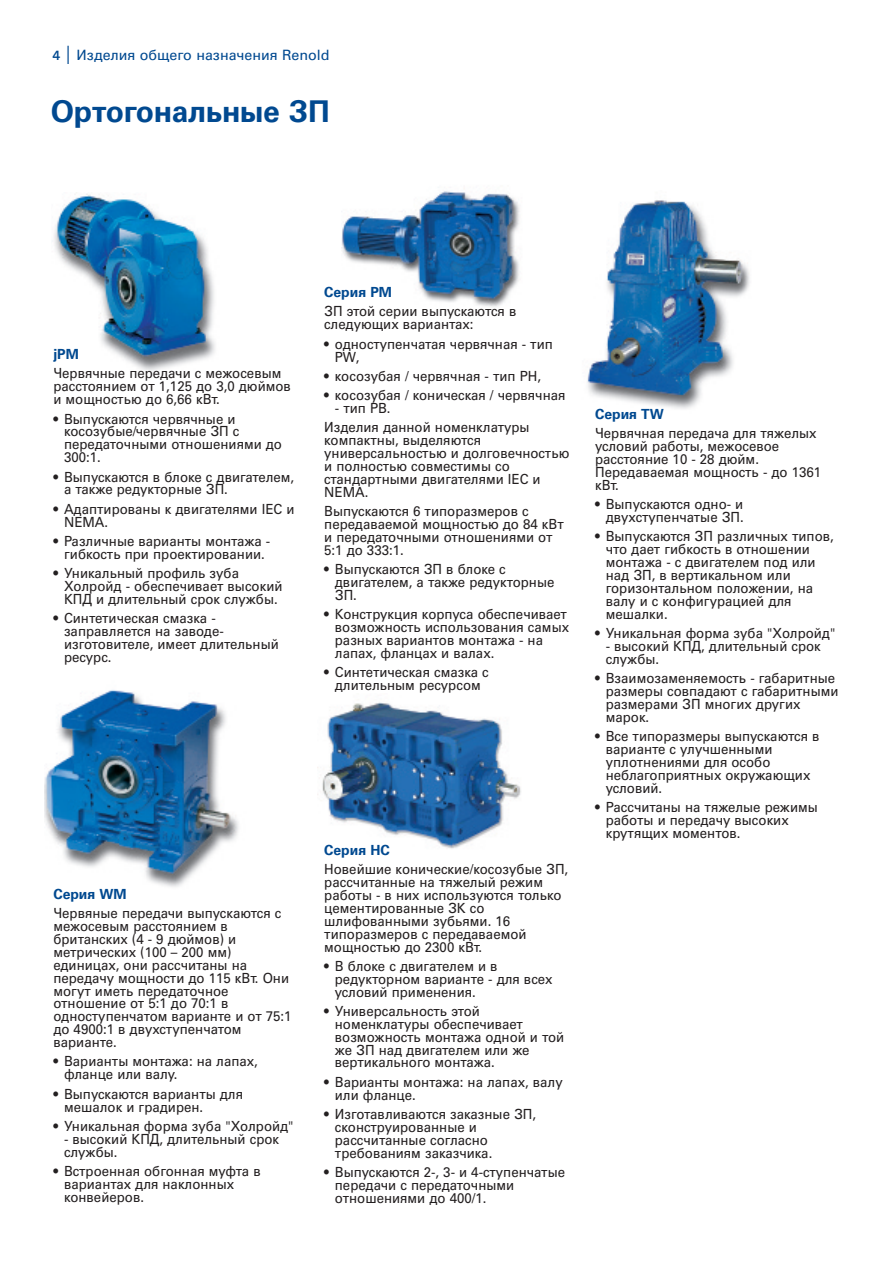
<style>
.page{position:relative;width:893px;height:1263px;background:#fff}
.page>*{position:absolute;margin:0;border:0;box-sizing:border-box;transform-origin:0 0}
.t1{font:700 30px "Univers Cyr";letter-spacing:-.01em;color:#014990}
.t2{font:14.25px "Univers Cyr";color:#014990}
.t3{font:13.95px/12.9px "Univers Cyr";color:#231f20;scale:.95 1}
.t4{font:700 13.95px "Univers Cyr";color:#014990}
.s1{font-family:"The Sans B6";font-weight:600}
.s2{font-family:"The Sans B6";font-weight:600;font-size:27px}
</style>
<div class="page">
<img style="left:317px;top:702px;width:204px;height:147px">
<img style="left:54px;top:194px;width:161px;height:177px">
<img style="left:587px;top:200px;width:163px;height:209px">
<img style="left:342px;top:188px;width:178px;height:119px">
<img style="left:45px;top:690px;width:194px;height:197px">
<p class="t2" style="left:53px;top:49px;width:279px"><span class="s1">4</span> <span class="s2">I</span> Изделия общего назначения Renold</p>
<h1 class="t1" style="left:51px;top:100px;width:280px">Ортогональные ЗП</h1>
<p class="t4" style="left:53px;top:349px;width:27px">jPM</p>
<p class="t3" style="left:53px;top:368px;width:252px">Червячные передачи с межосевым расстоянием от 1,125 до 3,0 дюймов и мощностью до 6,66 кВт.</p>
<p class="t3" style="left:64px;top:413px;width:231px;text-indent:-11px">• Выпускаются червячные и косозубые/червячные ЗП с передаточными отношениями до<br>300:1.</p>
<p class="t3" style="left:64px;top:471px;width:244px;text-indent:-11px">• Выпускаются в блоке с двигателем, а также редукторные ЗП.</p>
<p class="t3" style="left:64px;top:503px;width:244px;text-indent:-11px">• Адаптированы к двигателями IEC и<br>NEMA.</p>
<p class="t3" style="left:53px;top:536px;width:230px;text-align:center">• Различные варианты монтажа - гибкость при проектировании.</p>
<p class="t3" style="left:64px;top:568px;width:232px;text-indent:-11px">• Уникальный профиль зуба<br>Холройд - обеспечивает высокий<br>КПД и длительный срок службы.</p>
<p class="t3" style="left:64px;top:613px;width:228px;text-indent:-11px">• Синтетическая смазка - заправляется на заводе&shy;изготовителе, имеет длительный ресурс.</p>
<p class="t4" style="left:53px;top:889px;width:75px">Серия WM</p>
<p class="t3" style="left:53px;top:908px;width:252px">Червяные передачи выпускаются с межосевым расстоянием в британских (4 - 9 дюймов) и метрических (100 – 200 мм) единицах, они рассчитаны на передачу мощности до 115 кВт. Они могут иметь передаточное отношение от 5:1 до 70:1 в одноступенчатом варианте и от 75:1 до 4900:1 в двухступенчатом варианте.</p>
<p class="t3" style="left:64px;top:1056px;width:206px;text-indent:-11px">• Варианты монтажа: на лапах, фланце или валу.</p>
<p class="t3" style="left:64px;top:1088px;width:190px;text-indent:-11px">• Выпускаются варианты для мешалок и градирен.</p>
<p class="t3" style="left:53px;top:1120px;width:254px">• Уникальная форма зуба "Холройд"</p>
<p class="t3" style="left:64px;top:1133px;width:228px">- высокий КПД, длительный срок службы.</p>
<p class="t3" style="left:64px;top:1166px;width:209px;text-indent:-11px">• Встроенная обгонная муфта в вариантах для наклонных конвейеров.</p>
<p class="t4" style="left:324px;top:287px;width:69px">Серия PM</p>
<p class="t3" style="left:324px;top:306px;width:204px">ЗП этой серии выпускаются в следующих вариантах:</p>
<p class="t3" style="left:335px;top:338px;width:231px;text-indent:-11px">• одноступенчатая червячная - тип<br>PW,</p>
<p class="t3" style="left:324px;top:371px;width:230px">• косозубая / червячная - тип PН,</p>
<p class="t3" style="left:324px;top:390px;width:255px">• косозубая / коническая / червячная</p>
<p class="t3" style="left:324px;top:400px;width:218px;line-height:19.4px;text-indent:11px">- тип PВ.<br>Изделия данной номенклатуры</p>
<p class="t3" style="left:324px;top:435px;width:260px">компактны, выделяются универсальностью и долговечностью и полностью совместимы со стандартными двигателями IEC и<br>NEMA.</p>
<p class="t3" style="left:324px;top:506px;width:254px">Выпускаются 6 типоразмеров с передаваемой мощностью до 84 кВт и передаточными отношениями от<br>5:1 до 333:1.</p>
<p class="t3" style="left:335px;top:564px;width:233px;text-indent:-11px">• Выпускаются ЗП в блоке с двигателем, а также редукторные<br>ЗП.</p>
<p class="t3" style="left:335px;top:609px;width:248px;text-indent:-11px">• Конструкция корпуса обеспечивает возможность использования самых разных вариантов монтажа - на лапах, фланцах и валах.</p>
<p class="t3" style="left:324px;top:667px;width:175px;text-align:center">• Синтетическая смазка с длительным ресурсом</p>
<p class="t4" style="left:324px;top:845px;width:67px">Серия HC</p>
<p class="t3" style="left:324px;top:864px;width:258px">Новейшие конические/косозубые ЗП, рассчитанные на тяжелый режим работы - в них используются только цементированные ЗК со шлифованными зубьями. 16 типоразмеров с передаваемой мощностью до 2300 кВт.</p>
<p class="t3" style="left:335px;top:960px;width:231px;text-indent:-11px">• В блоке с двигателем и в редукторном варианте - для всех условий применения.</p>
<p class="t3" style="left:335px;top:1006px;width:243px;text-indent:-11px">• Универсальность этой номенклатуры обеспечивает возможность монтажа одной и той же ЗП над двигателем или же вертикального монтажа.</p>
<p class="t3" style="left:335px;top:1076px;width:241px;text-indent:-11px">• Варианты монтажа: на лапах, валу или фланце.</p>
<p class="t3" style="left:335px;top:1109px;width:213px;text-indent:-11px">• Изготавливаются заказные ЗП, сконструированные и рассчитанные согласно требованиям заказчика.</p>
<p class="t3" style="left:335px;top:1167px;width:244px;text-indent:-11px">• Выпускаются 2-, 3- и 4-ступенчатые передачи с передаточными отношениями до 400/1.</p>
<p class="t4" style="left:595px;top:409px;width:70px">Серия TW</p>
<p class="t3" style="left:595px;top:428px;width:239px">Червячная передача для тяжелых условий работы, межосевое расстояние 10 - 28 дюйм.<br>Передаваемая мощность - до 1361 кВт.</p>
<p class="t3" style="left:595px;top:499px;width:158px;text-align:right">• Выпускаются одно- и двухступенчатые ЗП.</p>
<p class="t3" style="left:606px;top:531px;width:242px;text-indent:-11px">• Выпускаются ЗП различных типов, что дает гибкость в отношении монтажа - с двигателем под или над ЗП, в вертикальном или горизонтальном положении, на валу и с конфигурацией для мешалки.</p>
<p class="t3" style="left:595px;top:628px;width:254px">• Уникальная форма зуба "Холройд"</p>
<p class="t3" style="left:606px;top:641px;width:228px">- высокий КПД, длительный срок службы.</p>
<p class="t3" style="left:606px;top:673px;width:247px;text-indent:-11px">• Взаимозаменяемость - габаритные размеры совпадают с габаритными размерами ЗП многих других марок.</p>
<p class="t3" style="left:606px;top:731px;width:227px;text-indent:-11px">• Все типоразмеры выпускаются в варианте с улучшенными уплотнениями для особо неблагоприятных окружающих условий.</p>
<p class="t3" style="left:606px;top:802px;width:225px;text-indent:-11px">• Рассчитаны на тяжелые режимы работы и передачу высоких крутящих моментов.</p>
</div>
